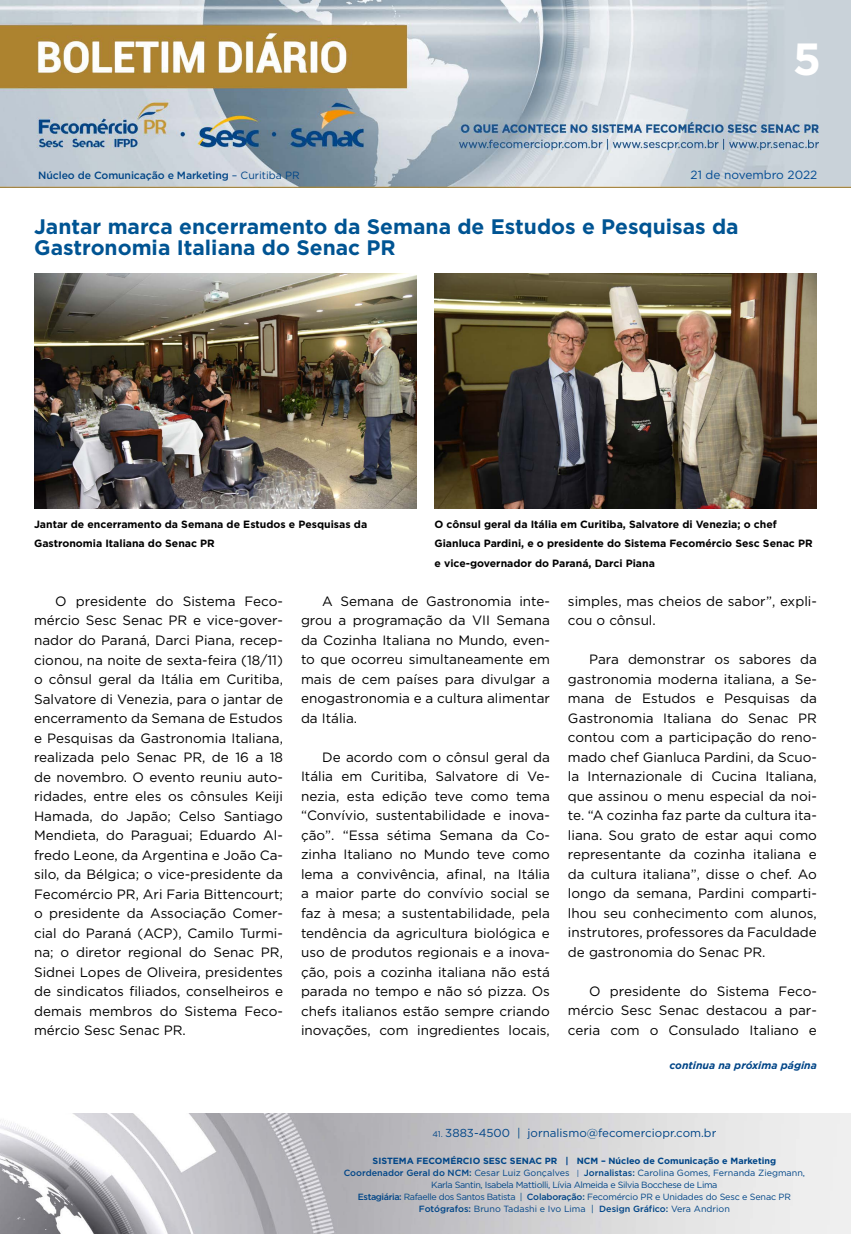
<style>
.page{position:relative;width:851px;height:1234px;background:#fff}
.page>*{position:absolute;margin:0;border:0;box-sizing:border-box;transform-origin:0 0}
.t1{font:700 45px "Gotham";color:#fff}
.t2{font:700 21px/21px "Gotham";color:#005493}
.t3{font:13.5px/19.5px "Gotham";color:#000;text-align:justify}
.t4{font:11.85px "Gotham";color:#004a93}
.t5{font:11.55px "Gotham";color:#004587}
.t6{font:700 10.5px/19.5px "Gotham";color:#000}
.t7{font:500 10.5px "Gotham";letter-spacing:-.01em;color:#004587}
.t8{font:italic 700 10.5px "Gotham";color:#004587}
.t9{font:9px/12px "Gotham";letter-spacing:-.02em;color:#004587;text-align:center}
.s1{font-weight:400}
.s2{font-size:8.25px}
.s3{font-weight:700}
.s4{font-weight:500}
.s5{font-size:7.65px}
</style>
<div class="page">
<img style="left:0;top:0;width:850px;height:188px">
<img style="left:0;top:1113px;width:850px;height:120px">
<img style="left:34px;top:273px;width:383px;height:236px">
<img style="left:434px;top:273px;width:382px;height:236px">
<p class="t7" style="left:38px;top:168px;width:263px">Núcleo de Comunicação e Marketing <span class="s1">– Curitiba PR</span></p>
<h1 class="t1" style="left:792px;top:29px;width:30px">5</h1>
<p class="t4" style="left:690px;top:167px;width:128px">21 de novembro 2022</p>
<h2 class="t2" style="left:34px;top:216px;width:706px">Jantar marca encerramento da Semana de Estudos e Pesquisas da<br>Gastronomia Italiana do Senac PR</h2>
<p class="t6" style="left:34px;top:514px;width:334px">Jantar de encerramento da Semana de Estudos e Pesquisas da<br>Gastronomia Italiana do Senac PR</p>
<p class="t6" style="left:434px;top:514px;width:379px">O cônsul geral da Itália em Curitiba, Salvatore di Venezia; o chef<br>Gianluca Pardini, e o presidente do Sistema Fecomércio Sesc Senac PR e vice-governador do Paraná, Darci Piana</p>
<p class="t3" style="left:34px;top:591px;width:250px;text-indent:21px">O presidente do Sistema Feco&shy;mércio Sesc Senac PR e vice-gover&shy;nador do Paraná, Darci Piana, recep&shy;cionou, na noite de sexta-feira (18/11) o cônsul geral da Itália em Curitiba, Salvatore di Venezia, para o jantar de encerramento da Semana de Estudos e Pesquisas da Gastronomia Italiana, realizada pelo Senac PR, de 16 a 18 de novembro. O evento reuniu auto&shy;ridades, entre eles os cônsules Keiji Hamada, do Japão; Celso Santiago Mendieta, do Paraguai; Eduardo Al&shy;fredo Leone, da Argentina e João Ca&shy;silo, da Bélgica; o vice-presidente da Fecomércio PR, Ari Faria Bittencourt; o presidente da Associação Comer&shy;cial do Paraná (ACP), Camilo Turmi&shy;na; o diretor regional do Senac PR, Sidnei Lopes de Oliveira, presidentes de sindicatos filiados, conselheiros e demais membros do Sistema Feco&shy;mércio Sesc Senac PR.</p>
<p class="t3" style="left:301px;top:591px;width:250px;text-indent:21px">A Semana de Gastronomia inte&shy;grou a programação da VII Semana da Cozinha Italiana no Mundo, even&shy;to que ocorreu simultaneamente em mais de cem países para divulgar a enogastronomia e a cultura alimentar da Itália.</p>
<p class="t3" style="left:301px;top:747px;width:250px;text-indent:21px">De acordo com o cônsul geral da Itália em Curitiba, Salvatore di Ve&shy;nezia, esta edição teve como tema “Convívio, sustentabilidade e inova&shy;ção”. “Essa sétima Semana da Co&shy;zinha Italiano no Mundo teve como lema a convivência, afinal, na Itália a maior parte do convívio social se faz à mesa; a sustentabilidade, pela tendência da agricultura biológica e uso de produtos regionais e a inova&shy;ção, pois a cozinha italiana não está parada no tempo e não só pizza. Os chefs italianos estão sempre criando inovações, com ingredientes locais,</p>
<p class="t3" style="left:568px;top:590px;width:250px">simples, mas cheios de sabor”, expli&shy;cou o cônsul.</p>
<p class="t3" style="left:568px;top:649px;width:250px;text-indent:21px">Para demonstrar os sabores da gastronomia moderna italiana, a Se&shy;mana de Estudos e Pesquisas da Gastronomia Italiana do Senac PR contou com a participação do reno&shy;mado chef Gianluca Pardini, da Scuo&shy;la Internazionale di Cucina Italiana, que assinou o menu especial da noi&shy;te. “A cozinha faz parte da cultura ita&shy;liana. Sou grato de estar aqui como representante da cozinha italiana e da cultura italiana”, disse o chef. Ao longo da semana, Pardini comparti&shy;lhou seu conhecimento com alunos, instrutores, professores da Faculdade de gastronomia do Senac PR.</p>
<p class="t3" style="left:568px;top:980px;width:250px;text-indent:21px">O presidente do Sistema Feco&shy;mércio Sesc Senac destacou a par&shy;ceria com o Consulado Italiano e</p>
<p class="t8" style="left:669px;top:1058px;width:149px">continua na próxima página</p>
<p class="t5" style="left:432px;top:1125px;width:285px"><span class="s2">41.</span> 3883-4500 | jornalismo@fecomerciopr.com.br</p>
<p class="t9" style="left:343px;top:1154px;width:463px"><span class="s3">SISTEMA FECOMÉRCIO SESC SENAC PR | NCM – Núcleo de Comunicação e Marketing </span><span class="s4">Coordenador Geral do NCM:</span> Cesar Luiz Gonçalves <span class="s5">|</span> <span class="s4">Jornalistas:</span> Carolina Gomes, Fernanda Ziegmann, Karla Santin, Isabela Mattiolli, Lívia Almeida e Silvia Bocchese de Lima<br><span class="s4">Estagiária:</span> Rafaelle dos Santos Batista | <span class="s4">Colaboração:</span> Fecomércio PR e Unidades do Sesc e Senac PR <span class="s4">Fotógrafos:</span> Bruno Tadashi e Ivo Lima | <span class="s4">Design Gráfico:</span> Vera Andrion</p>
</div>
